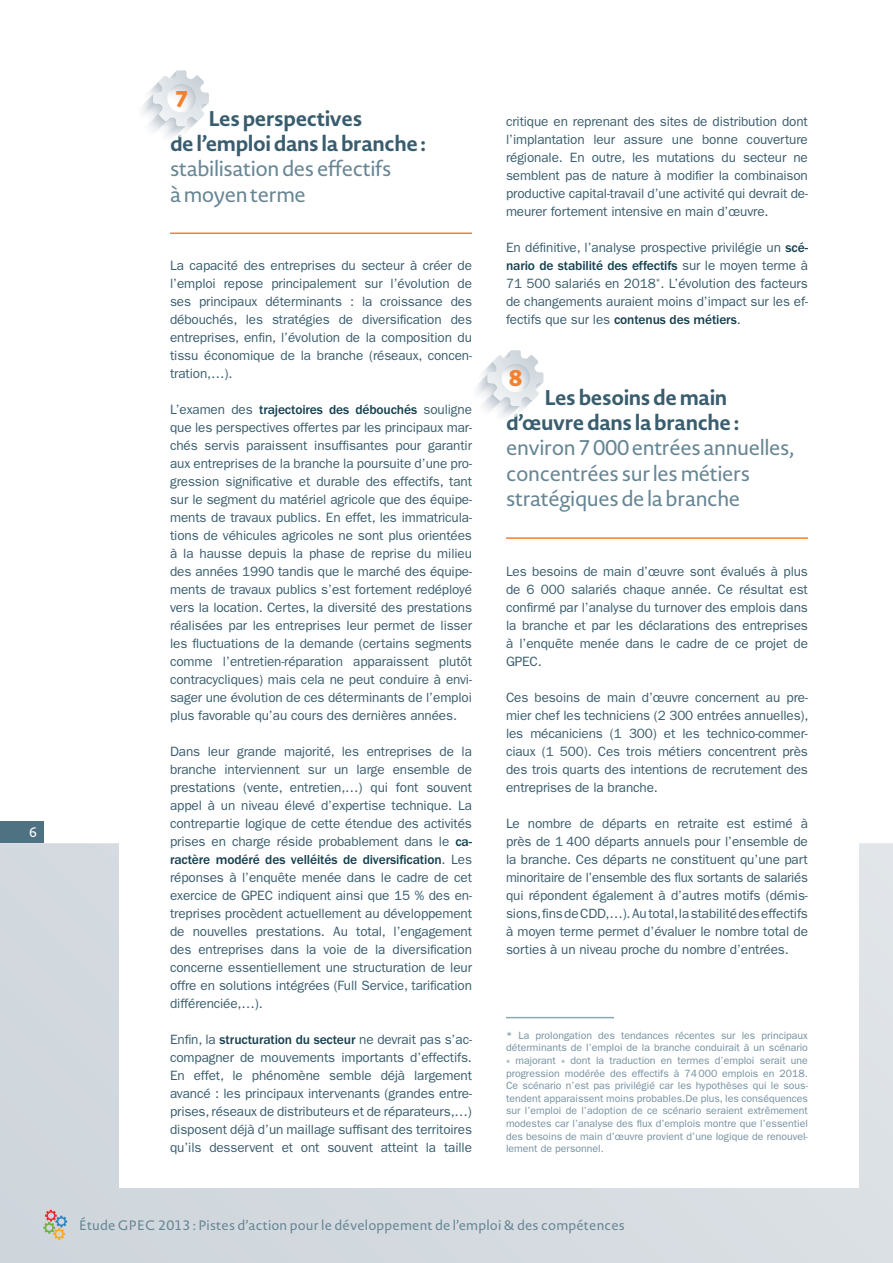
<style>
.page{position:relative;width:893px;height:1263px;background:#fff}
.page>*{position:absolute;margin:0;border:0;box-sizing:border-box;transform-origin:0 0}
.t1{font:800 22.5px "Novel Sans Pro";color:#f47f2c}
.t2{font:21px/25.2px "Novel Sans Pro";letter-spacing:-.02em;color:#678694}
.t3{font:700 21px/25.2px "Novel Sans Pro";letter-spacing:-.02em;color:#395d6e}
.t4{font:13.5px/18px "Franklin Gothic LT";letter-spacing:-.01em;color:#395d6e;text-align:justify}
.t5{font:13.5px "Novel Sans Pro";letter-spacing:.01em;color:#678694}
.t6{font:13.5px "Novel Sans Pro";color:#fff}
.t7{font:10.5px/12.6px "Franklin Gothic LT";color:#73909f;text-align:justify}
.s1{font-weight:500;color:#133e4d}
</style>
<div class="page">
<svg style="left:0;top:843px;width:893px;height:420px;background:#d4dadf"></svg>
<div style="left:119px;top:692px;width:740px;height:496px;background:#fff"></div>
<div style="left:0;top:822px;width:43px;height:21px;background:#4f7282"></div>
<svg style="left:43px;top:1210px;width:24px;height:30px"></svg>
<hr style="left:170px;top:233px;width:302px;height:1px;background:#f47f2c">
<hr style="left:506px;top:537px;width:302px;height:2px;background:#f47f2c">
<hr style="left:506px;top:1017px;width:108px;height:1px;background:#8ca6b3">
<svg style="left:477px;top:350px;width:67px;height:67px"></svg>
<svg style="left:142px;top:70px;width:67px;height:67px"></svg>
<p class="t6" style="left:29px;top:823px;width:9px">6</p>
<h1 class="t1" style="left:175px;top:82px;width:15px">7</h1>
<h2 class="t3" style="left:170px;top:105px;width:258px;text-indent:38px">Les perspectives<br>de l’emploi dans la branche :</h2>
<h2 class="t2" style="left:170px;top:156px;width:223px">stabilisation des effectifs à moyen terme</h2>
<p class="t4" style="left:170px;top:257px;width:303px">La capacité des entreprises du secteur à créer de l’emploi repose principalement sur l’évolution de ses principaux déterminants : la croissance des débouchés, les stratégies de diversification des entreprises, enfin, l’évolution de la composition du tissu économique de la branche (réseaux, concen&shy;tration,…).</p>
<p class="t4" style="left:170px;top:400px;width:303px">L’examen des <span class="s1">trajectoires des débouchés</span> souligne que les perspectives offertes par les principaux mar&shy;chés servis paraissent insuffisantes pour garantir aux entreprises de la branche la poursuite d’une pro&shy;gression significative et durable des effectifs, tant sur le segment du matériel agricole que des équipe&shy;ments de travaux publics. En effet, les immatricula&shy;tions de véhicules agricoles ne sont plus orientées à la hausse depuis la phase de reprise du milieu des années 1990 tandis que le marché des équipe&shy;ments de travaux publics s’est fortement redéployé vers la location. Certes, la diversité des prestations réalisées par les entreprises leur permet de lisser les fluctuations de la demande (certains segments comme l’entretien-réparation apparaissent plutôt contracycliques) mais cela ne peut conduire à envi&shy;sager une évolution de ces déterminants de l’emploi plus favorable qu’au cours des dernières années.</p>
<p class="t4" style="left:170px;top:742px;width:303px">Dans leur grande majorité, les entreprises de la branche interviennent sur un large ensemble de prestations (vente, entretien,…) qui font souvent appel à un niveau élevé d’expertise technique. La contrepartie logique de cette étendue des activités prises en charge réside probablement dans le <span class="s1">ca&shy;ractère modéré des velléités de diversification</span>. Les réponses à l’enquête menée dans le cadre de cet exercice de GPEC indiquent ainsi que 15 % des en&shy;treprises procèdent actuellement au développement de nouvelles prestations. Au total, l’engagement des entreprises dans la voie de la diversification concerne essentiellement une structuration de leur offre en solutions intégrées (Full Service, tarification différenciée,…).</p>
<p class="t4" style="left:170px;top:1030px;width:303px">Enfin, la <span class="s1">structuration du secteur</span> ne devrait pas s’ac&shy;compagner de mouvements importants d’effectifs.<br>En effet, le phénomène semble déjà largement avancé : les principaux intervenants (grandes entre&shy;prises, réseaux de distributeurs et de réparateurs,…) disposent déjà d’un maillage suffisant des territoires qu’ils desservent et ont souvent atteint la taille</p>
<p class="t4" style="left:506px;top:112px;width:303px">critique en reprenant des sites de distribution dont l’implantation leur assure une bonne couverture régionale. En outre, les mutations du secteur ne semblent pas de nature à modifier la combinaison productive capital-travail d’une activité qui devrait de&shy;meurer fortement intensive en main d’œuvre.</p>
<p class="t4" style="left:506px;top:238px;width:303px">En définitive, l’analyse prospective privilégie un <span class="s1">scé&shy;nario de stabilité des effectifs</span> sur le moyen terme à 71 500 salariés en 2018<sup>*</sup>. L’évolution des facteurs de changements auraient moins d’impact sur les ef&shy;fectifs que sur les <span class="s1">contenus des métiers</span>.</p>
<h1 class="t1" style="left:509px;top:361px;width:15px">8</h1>
<h2 class="t3" style="left:506px;top:384px;width:235px;text-indent:38px">Les besoins de main d’œuvre dans la branche :</h2>
<h2 class="t2" style="left:506px;top:435px;width:289px">environ 7 000 entrées annuelles, concentrées sur les métiers stratégiques de la branche</h2>
<p class="t4" style="left:506px;top:563px;width:303px">Les besoins de main d’œuvre sont évalués à plus de 6 000 salariés chaque année. Ce résultat est confirmé par l’analyse du turnover des emplois dans la branche et par les déclarations des entreprises à l’enquête menée dans le cadre de ce projet de GPEC.</p>
<p class="t4" style="left:506px;top:689px;width:304px">Ces besoins de main d’œuvre concernent au pre&shy;mier chef les techniciens (2 300 entrées annuelles), les mécaniciens (1 300) et les technico-commer&shy;ciaux (1 500). Ces trois métiers concentrent près des trois quarts des intentions de recrutement des entreprises de la branche.</p>
<p class="t4" style="left:506px;top:814px;width:303px">Le nombre de départs en retraite est estimé à près de 1 400 départs annuels pour l’ensemble de la branche. Ces départs ne constituent qu’une part minoritaire de l’ensemble des flux sortants de salariés qui répondent également à d’autres motifs (démis&shy;sions, fins de CDD,…). Au total, la stabilité des effectifs à moyen terme permet d’évaluer le nombre total de sorties à un niveau proche du nombre d’entrées.</p>
<p class="t7" style="left:506px;top:1029px;width:303px">* La prolongation des tendances récentes sur les principaux déterminants de l’emploi de la branche conduirait à un scénario « majorant » dont la traduction en termes d’emploi serait une progression modérée des effectifs à 74000 emplois en 2018.<br>Ce scénario n’est pas privilégié car les hypothèses qui le sous&shy;tendent apparaissent moins probables.De plus, les conséquences sur l’emploi de l’adoption de ce scénario seraient extrêmement modestes car l’analyse des flux d’emplois montre que l’essentiel des besoins de main d’œuvre provient d’une logique de renouvel&shy;lement de personnel.</p>
<p class="t5" style="left:79px;top:1215px;width:547px">Étude GPEC 2013 : Pistes d’action pour le développement de l’emploi &amp; des compétences</p>
</div>
